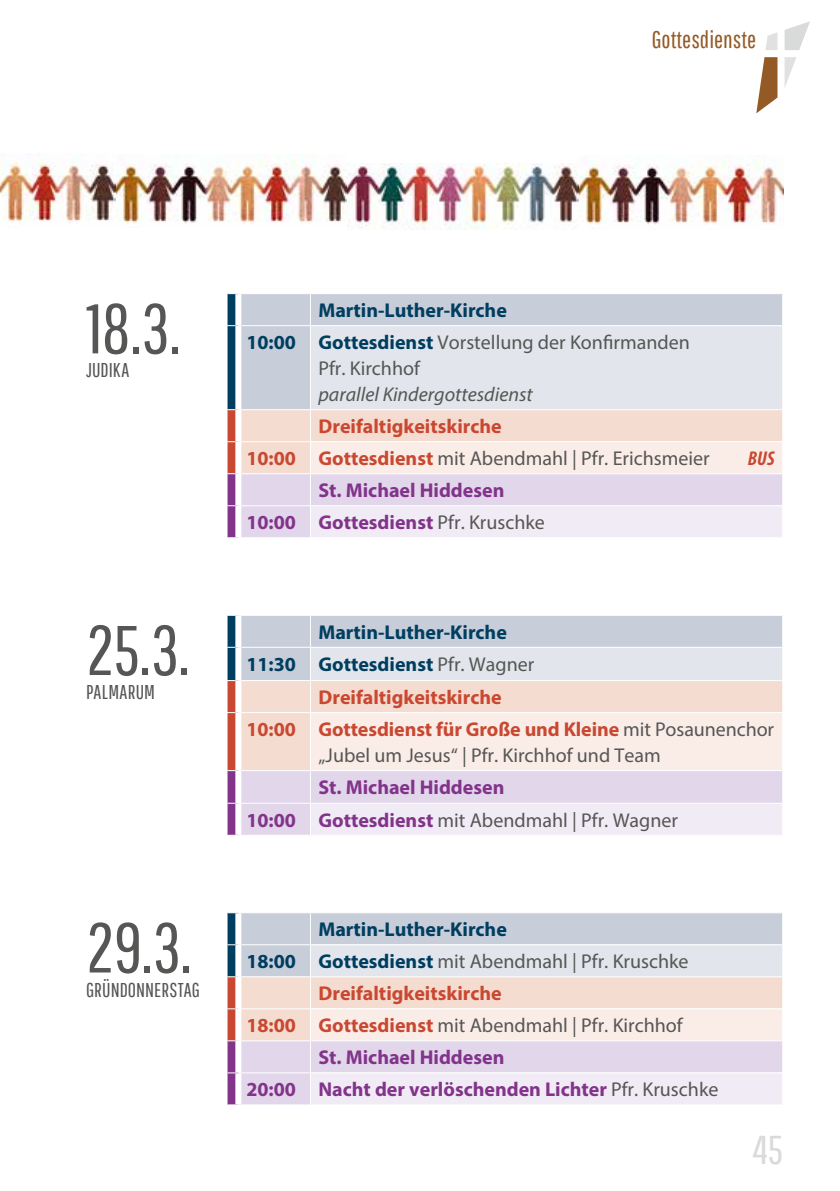
<style>
.page{position:relative;width:840px;height:1191px;background:#fff}
.page>*{position:absolute;margin:0;border:0;box-sizing:border-box;transform-origin:0 0}
.t1{font:70px "Pathway Gothic One";color:#565655}
.t2{font:40.2px "Pathway Gothic One";color:#d9dada}
.t3{font:24px "Pathway Gothic One";color:#945a25}
.t4{font:700 20px/32px "Myriad Pro";color:#82348b}
.t5{font:700 20px/32px "Myriad Pro";color:#c94831}
.t6{font:700 20px/32px "Myriad Pro";color:#003e60}
.t7{font:20px "Myriad Pro";color:#565655}
.t8{font:20px "Pathway Gothic One";letter-spacing:.005em;color:#565655}
.t9{font:italic 20px "Myriad Pro";color:#565655}
.t10{font:italic 700 condensed 20px "Myriad Pro";color:#c94831}
.s1{font-weight:400;color:#565655}
.s2{font-weight:700;color:#003e60}
.s3{font-weight:700;color:#c94831}
</style>
<div class="page">
<svg style="left:784px;top:22px;width:25px;height:28px"></svg>
<svg style="left:765px;top:33px;width:12px;height:17px"></svg>
<svg style="left:756px;top:57px;width:21px;height:56px"></svg>
<svg style="left:784px;top:57px;width:12px;height:30px"></svg>
<img style="left:0;top:154px;width:347px;height:69px">
<img style="left:578px;top:155px;width:204px;height:70px">
<img style="left:347px;top:164px;width:231px;height:65px">
<svg style="left:227px;top:912px;width:555px;height:193px;background:#e5dde3"></svg>
<hr style="left:310px;top:1104px;width:472px;height:1px;background:#fff">
<svg style="left:227px;top:293px;width:555px;height:245px;background:#e3dde3"></svg>
<hr style="left:238px;top:537px;width:72px;height:1px;background:#fff">
<hr style="left:310px;top:537px;width:472px;height:1px;background:#fff">
<div style="left:235px;top:294px;width:6px;height:32px;background:#fff"></div>
<div style="left:235px;top:326px;width:6px;height:84px;background:#fff"></div>
<div style="left:235px;top:410px;width:6px;height:32px;background:#fff"></div>
<div style="left:235px;top:442px;width:6px;height:32px;background:#fff"></div>
<div style="left:235px;top:474px;width:6px;height:32px;background:#fff"></div>
<div style="left:235px;top:506px;width:6px;height:31px;background:#fff"></div>
<hr style="left:310px;top:505px;width:472px;height:1px;background:#fff">
<hr style="left:310px;top:506px;width:1px;height:31px;background:#fff">
<hr style="left:781px;top:506px;width:1px;height:31px;background:#fff">
<hr style="left:310px;top:410px;width:1px;height:31px;background:#fff">
<hr style="left:310px;top:442px;width:1px;height:31px;background:#fff">
<hr style="left:310px;top:409px;width:472px;height:1px;background:#fff">
<hr style="left:781px;top:410px;width:1px;height:31px;background:#fff">
<hr style="left:781px;top:442px;width:1px;height:31px;background:#fff">
<svg style="left:227px;top:615px;width:555px;height:220px;background:#e7dee2"></svg>
<hr style="left:238px;top:834px;width:72px;height:1px;background:#fff">
<div style="left:235px;top:616px;width:6px;height:31px;background:#fff"></div>
<div style="left:235px;top:647px;width:6px;height:33px;background:#fff"></div>
<div style="left:235px;top:680px;width:6px;height:32px;background:#fff"></div>
<div style="left:235px;top:712px;width:6px;height:58px;background:#fff"></div>
<div style="left:235px;top:770px;width:6px;height:33px;background:#fff"></div>
<div style="left:235px;top:803px;width:6px;height:31px;background:#fff"></div>
<hr style="left:310px;top:770px;width:472px;height:1px;background:#fff">
<hr style="left:310px;top:802px;width:472px;height:1px;background:#fff">
<hr style="left:310px;top:834px;width:472px;height:1px;background:#fff">
<p class="t3" style="left:651px;top:25px;width:106px">Gottesdienste</p>
<h1 class="t1" style="left:86px;top:286px;width:96px">18.3.</h1>
<p class="t8" style="left:86px;top:358px;width:45px">JUDIKA</p>
<h1 class="t1" style="left:86px;top:608px;width:105px">25.3.</h1>
<p class="t8" style="left:86px;top:680px;width:70px">PALMARUM</p>
<h1 class="t1" style="left:86px;top:905px;width:107px">29.3.</h1>
<p class="t8" style="left:86px;top:977px;width:115px">GRÜNDONNERSTAG</p>
<p class="t6" style="left:246px;top:294px;width:445px;text-indent:72px">Martin-Luther-Kirche<br>10:00 Gottesdienst <span class="s1">Vorstellung der Konfirmanden</span></p>
<p class="t7" style="left:318px;top:356px;width:103px">Pfr. Kirchhof</p>
<p class="t9" style="left:318px;top:382px;width:216px">parallel Kindergottesdienst</p>
<p class="t5" style="left:246px;top:410px;width:464px;text-indent:72px">Dreifaltigkeitskirche<br>10:00 Gottesdienst <span class="s1">mit Abendmahl | Pfr. Erichsmeier</span></p>
<p class="t4" style="left:246px;top:474px;width:300px;text-indent:72px">St. Michael Hiddesen<br>10:00 Gottesdienst <span class="s1">Pfr. Kruschke</span></p>
<p class="t10" style="left:747px;top:446px;width:28px">BUS</p>
<p class="t6" style="left:318px;top:615px;width:190px">Martin-Luther-Kirche</p>
<p class="t6" style="left:246px;top:647px;width:289px">11:30 Gottesdienst <span class="s1">Pfr. Wagner</span></p>
<p class="t5" style="left:318px;top:680px;width:185px">Dreifaltigkeitskirche</p>
<p class="t5" style="left:246px;top:712px;width:529px">10:00 Gottesdienst für Große und Kleine <span class="s1">mit Posaunenchor</span></p>
<p class="t7" style="left:318px;top:743px;width:344px">„Jubel um Jesus“ | Pfr. Kirchhof und Team</p>
<p class="t4" style="left:246px;top:770px;width:433px;line-height:32.6px;text-indent:72px">St. Michael Hiddesen<br>10:00 Gottesdienst <span class="s1">mit Abendmahl | Pfr. Wagner</span></p>
<p class="t6" style="left:318px;top:913px;width:190px">Martin-Luther-Kirche</p>
<p class="t7" style="left:246px;top:949px;width:443px"><span class="s2">18:00 Gottesdienst</span> mit Abendmahl | Pfr. Kruschke</p>
<p class="t5" style="left:318px;top:977px;width:185px">Dreifaltigkeitskirche</p>
<p class="t7" style="left:246px;top:1013px;width:437px"><span class="s3">18:00 Gottesdienst</span> mit Abendmahl | Pfr. Kirchhof</p>
<p class="t4" style="left:318px;top:1041px;width:187px">St. Michael Hiddesen</p>
<p class="t4" style="left:246px;top:1073px;width:473px">20:00 Nacht der verlöschenden Lichter <span class="s1">Pfr. Kruschke</span></p>
<h2 class="t2" style="left:752px;top:1125px;width:32px">45</h2>
</div>
